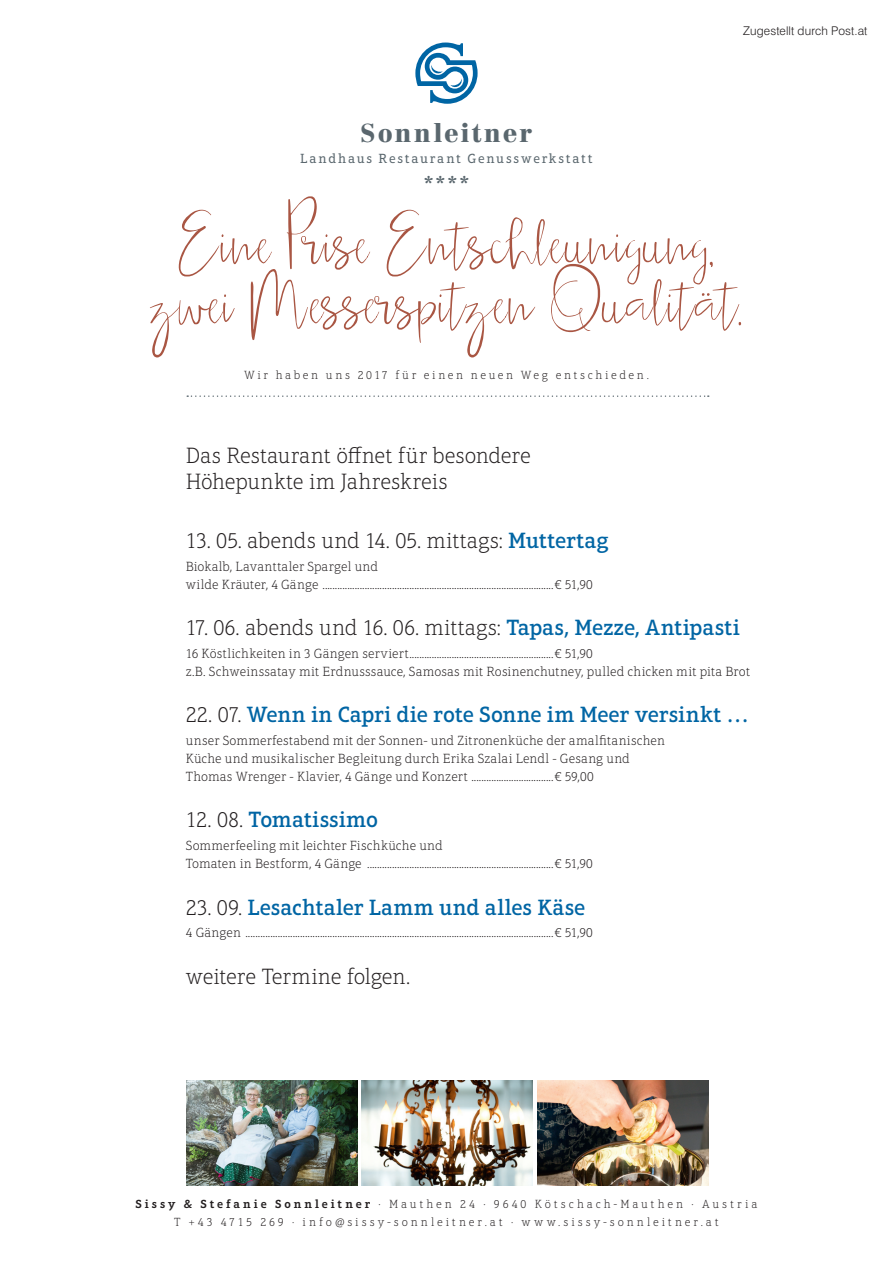
<style>
.page{position:relative;width:893px;height:1263px;background:#fff}
.page>*{position:absolute;margin:0;border:0;box-sizing:border-box;transform-origin:0 0}
.t1{font:148.5px "Honeycomb";letter-spacing:.005em;color:#a95643}
.t2{font:900 25.5px "Centennial";letter-spacing:.08em;color:#5a676e}
.t3{font:100 22.5px/25.5px "Aptifer Slab LT Pro";letter-spacing:-.01em;color:#231f20}
.t4{font:500 22.5px "Aptifer Slab LT Pro";letter-spacing:-.005em;color:#0065a4}
.t5{font:21.3px "Centennial";color:#5a676e}
.t6{font:100 13.5px/18px "Aptifer Slab LT Pro";letter-spacing:.005em;color:#231f20}
.t7{font:13.5px "Aptifer Slab LT Pro";letter-spacing:.13em;color:#5a676e}
.t8{font:100 12px/18px "Aptifer Slab LT Pro";letter-spacing:.23em;color:#231f20;text-align:center}
.t9{font:100 12px "Aptifer Slab LT Pro";letter-spacing:.21em;color:#231f20}
.t10{font:300 12px "Swiss 721 BT";letter-spacing:.01em;color:#231f20}
.s1{font-weight:500;color:#0065a4}
.s2{font-weight:100;color:#231f20}
.s3{font-weight:600}
</style>
<div class="page">
<img style="left:362px;top:1080px;width:171px;height:105px">
<img style="left:537px;top:1080px;width:171px;height:105px">
<img style="left:186px;top:1080px;width:172px;height:105px">
<svg style="left:415px;top:43px;width:63px;height:61px"></svg>
<svg style="left:187px;top:395px;width:522px;height:2px"></svg>
<h2 class="t2" style="left:360px;top:117px;width:174px">Sonnleitner</h2>
<p class="t7" style="left:300px;top:150px;width:294px">Landhaus Restaurant Genusswerkstatt</p>
<h3 class="t5" style="left:424px;top:171px;width:47px">****</h3>
<p class="t10" style="left:743px;top:24px;width:126px">Zugestellt durch Post.at</p>
<h1 class="t1" style="left:179px;top:141px;width:537px">Eine Prise Entschleunigung,</h1>
<h1 class="t1" style="left:150px;top:201px;width:594px">zwei Messerspitzen Qualität.</h1>
<p class="t9" style="left:244px;top:368px;width:406px">Wir haben uns 2017 für einen neuen Weg entschieden.</p>
<h3 class="t3" style="left:186px;top:443px;width:347px">Das Restaurant öffnet für besondere<br>Höhepunkte im Jahreskreis</h3>
<h3 class="t3" style="left:186px;top:528px;width:424px">13. 05. abends und 14. 05. mittags: <span class="s1">Muttertag</span></h3>
<p class="t6" style="left:186px;top:557px;width:408px">Biokalb, Lavanttaler Spargel und<br>wilde Kräuter, 4 Gänge .............................................................................................€ 51,90</p>
<h3 class="t3" style="left:186px;top:615px;width:556px">17. 06. abends und 16. 06. mittags: <span class="s1">Tapas, Mezze, Antipasti</span></h3>
<p class="t6" style="left:186px;top:644px;width:566px">16 Köstlichkeiten in 3 Gängen serviert..........................................................€ 51,90<br>z.B. Schweinssatay mit Erdnusssauce, Samosas mit Rosinenchutney, pulled chicken mit pita Brot</p>
<h3 class="t4" style="left:186px;top:702px;width:565px"><span class="s2">22. 07.</span> Wenn in Capri die rote Sonne im Meer versinkt …</h3>
<p class="t6" style="left:186px;top:731px;width:481px">unser Sommerfestabend mit der Sonnen- und Zitronenküche der amalfitanischen<br>Küche und musikalischer Begleitung durch Erika Szalai Lendl - Gesang und<br>Thomas Wrenger - Klavier, 4 Gänge und Konzert .................................€ 59,00</p>
<h3 class="t4" style="left:186px;top:807px;width:194px"><span class="s2">12. 08.</span> Tomatissimo</h3>
<p class="t6" style="left:186px;top:836px;width:408px">Sommerfeeling mit leichter Fischküche und<br>Tomaten in Bestform, 4 Gänge ...........................................................................€ 51,90</p>
<h3 class="t4" style="left:186px;top:894px;width:401px"><span class="s2">23. 09.</span> Lesachtaler Lamm und alles Käse</h3>
<p class="t6" style="left:186px;top:923px;width:408px">4 Gängen ............................................................................................................................€ 51,90</p>
<h3 class="t3" style="left:186px;top:963px;width:226px">weitere Termine folgen.</h3>
<p class="t8" style="left:136px;top:1195px;width:623px"><span class="s3">Sissy &amp; Stefanie Sonnleitner</span> · Mauthen 24 · 9640 Kötschach-Mauthen · Austria<br>T +43 4715 269 · info@sissy-sonnleitner.at · www.sissy-sonnleitner.at</p>
</div>
